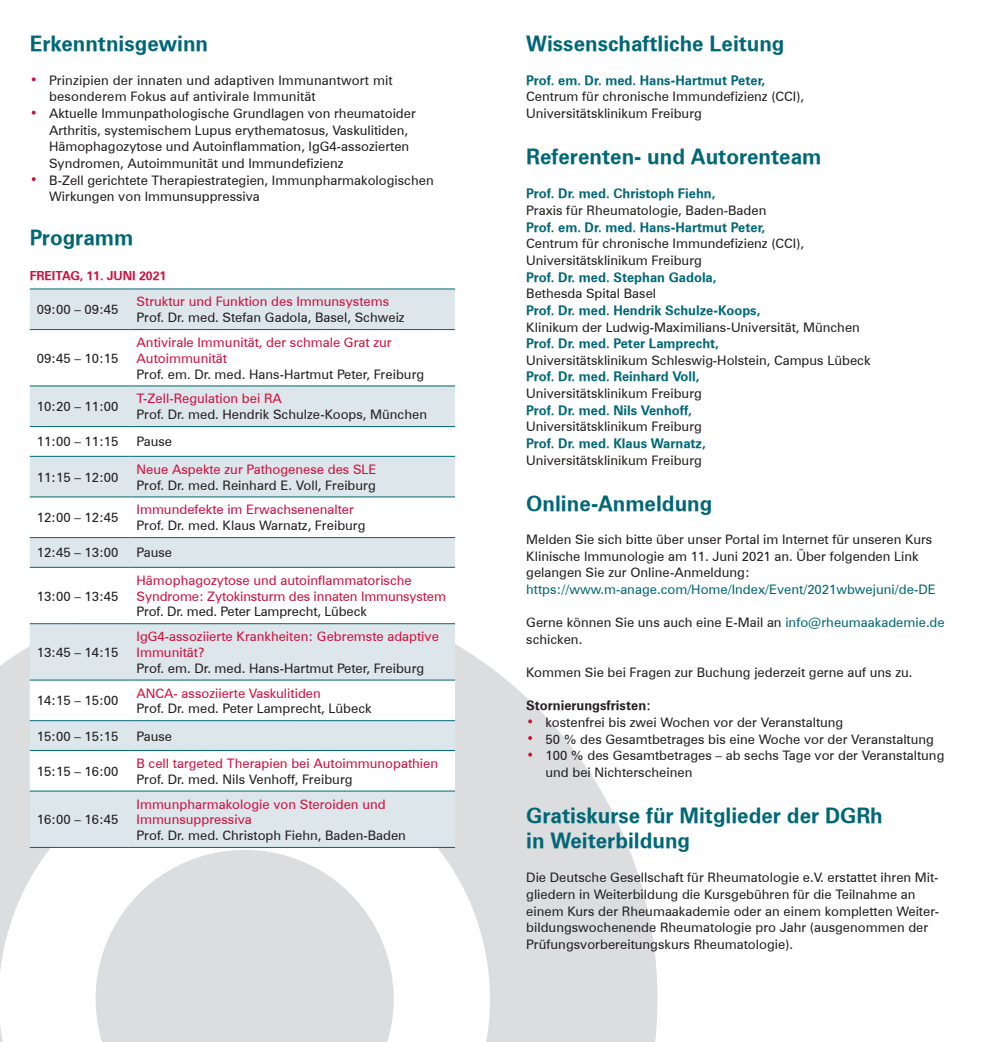
<style>
.page{position:relative;width:983px;height:1042px;background:#fff}
.page>*{position:absolute;margin:0;border:0;box-sizing:border-box;transform-origin:0 0}
.t1{font:21px/25.2px "Zurich Bold BT";color:#006776}
.t2{font:13.12px/16.6px "Zurich BT";color:#231f20}
.t3{font:13.12px/15.8px "Zurich BT";color:#cd1141}
.t4{font:13.12px "Zurich Bold BT";color:#006776}
.t5{font:13.12px "Zurich BT";color:#006776}
.t6{font:13.12px "Zurich Bold BT";color:#231f20}
.t7{font:12.25px "Zurich Bold BT";color:#cd1141}
.s1{color:#006776}
</style>
<div class="page">
<svg style="left:438px;top:644px;width:220px;height:398px;fill:#dcdddf"></svg>
<svg style="left:0;top:566px;width:50px;height:476px"></svg>
<svg style="left:95px;top:850px;width:299px;height:192px;fill:#dcdddf"></svg>
<svg style="left:32px;top:77px;width:4px;height:4px"></svg>
<svg style="left:32px;top:111px;width:4px;height:4px"></svg>
<svg style="left:32px;top:177px;width:4px;height:4px"></svg>
<svg style="left:528px;top:719px;width:4px;height:4px"></svg>
<svg style="left:528px;top:736px;width:4px;height:4px"></svg>
<svg style="left:528px;top:752px;width:4px;height:4px"></svg>
<div style="left:30px;top:289px;width:425px;height:558px;background:#dde6ea"></div>
<svg style="left:30px;top:330px;width:425px;height:207px"></svg>
<svg style="left:30px;top:568px;width:425px;height:222px"></svg>
<hr style="left:30px;top:288px;width:99px;height:1px;background:#006776">
<hr style="left:129px;top:288px;width:326px;height:1px;background:#006776">
<hr style="left:30px;top:329px;width:99px;height:1px;background:#006776">
<hr style="left:129px;top:329px;width:326px;height:1px;background:#006776">
<hr style="left:30px;top:385px;width:99px;height:1px;background:#006776">
<hr style="left:129px;top:385px;width:326px;height:1px;background:#006776">
<hr style="left:30px;top:426px;width:99px;height:1px;background:#006776">
<hr style="left:129px;top:426px;width:326px;height:1px;background:#006776">
<hr style="left:30px;top:456px;width:99px;height:1px;background:#006776">
<hr style="left:129px;top:456px;width:326px;height:1px;background:#006776">
<hr style="left:30px;top:496px;width:99px;height:1px;background:#006776">
<hr style="left:129px;top:496px;width:326px;height:1px;background:#006776">
<hr style="left:30px;top:537px;width:99px;height:1px;background:#006776">
<hr style="left:129px;top:537px;width:326px;height:1px;background:#006776">
<hr style="left:30px;top:567px;width:99px;height:1px;background:#006776">
<hr style="left:129px;top:567px;width:326px;height:1px;background:#006776">
<hr style="left:30px;top:623px;width:99px;height:1px;background:#006776">
<hr style="left:129px;top:623px;width:326px;height:1px;background:#006776">
<hr style="left:30px;top:679px;width:99px;height:1px;background:#006776">
<hr style="left:129px;top:679px;width:326px;height:1px;background:#006776">
<hr style="left:30px;top:720px;width:99px;height:1px;background:#006776">
<hr style="left:129px;top:720px;width:326px;height:1px;background:#006776">
<hr style="left:30px;top:750px;width:99px;height:1px;background:#006776">
<hr style="left:129px;top:750px;width:326px;height:1px;background:#006776">
<hr style="left:30px;top:790px;width:99px;height:1px;background:#006776">
<hr style="left:129px;top:790px;width:326px;height:1px;background:#006776">
<hr style="left:30px;top:847px;width:99px;height:1px;background:#006776">
<hr style="left:129px;top:847px;width:326px;height:1px;background:#006776">
<h1 class="t1" style="left:30px;top:30px;width:180px">Erkenntnisgewinn</h1>
<p class="t2" style="left:49px;top:72px;width:386px">Prinzipien der innaten und adaptiven Immunantwort mit besonderem Fokus auf antivirale Immunität<br>Aktuelle Immunpathologische Grundlagen von rheumatoider Arthritis, systemischem Lupus erythematosus, Vaskulitiden, Hämophagozytose und Autoinflammation, IgG4-assozierten Syndromen, Autoimmunität und Immundefizienz<br>B-Zell gerichtete Therapiestrategien, Immunpharmakologischen Wirkungen von Immunsuppressiva</p>
<h1 class="t1" style="left:30px;top:225px;width:105px">Programm</h1>
<p class="t7" style="left:30px;top:268px;width:138px">FREITAG, 11. JUNI 2021</p>
<p class="t2" style="left:37px;top:301px;width:83px">09:00 – 09:45</p>
<p class="t3" style="left:136px;top:294px;width:254px">Struktur und Funktion des Immunsystems</p>
<p class="t2" style="left:136px;top:309px;width:269px">Prof. Dr. med. Stefan Gadola, Basel, Schweiz</p>
<p class="t2" style="left:37px;top:350px;width:83px">09:45 – 10:15</p>
<p class="t2" style="left:37px;top:398px;width:83px">10:20 – 11:00</p>
<p class="t3" style="left:136px;top:334px;width:256px">Antivirale Immunität, der schmale Grat zur<br>Autoimmunität</p>
<p class="t2" style="left:136px;top:365px;width:289px">Prof. em. Dr. med. Hans-Hartmut Peter, Freiburg</p>
<p class="t3" style="left:136px;top:391px;width:147px">T-Zell-Regulation bei RA</p>
<p class="t2" style="left:136px;top:406px;width:292px">Prof. Dr. med. Hendrik Schulze-Koops, München</p>
<p class="t2" style="left:37px;top:433px;width:83px">11:00 – 11:15</p>
<p class="t2" style="left:136px;top:433px;width:37px">Pause</p>
<p class="t2" style="left:37px;top:468px;width:83px">11:15 – 12:00</p>
<p class="t3" style="left:136px;top:461px;width:241px">Neue Aspekte zur Pathogenese des SLE</p>
<p class="t2" style="left:136px;top:476px;width:241px">Prof. Dr. med. Reinhard E. Voll, Freiburg</p>
<p class="t2" style="left:37px;top:509px;width:83px">12:00 – 12:45</p>
<p class="t3" style="left:136px;top:502px;width:219px">Immundefekte im Erwachsenenalter</p>
<p class="t2" style="left:136px;top:517px;width:230px">Prof. Dr. med. Klaus Warnatz, Freiburg</p>
<p class="t2" style="left:37px;top:544px;width:83px">12:45 – 13:00</p>
<p class="t2" style="left:136px;top:544px;width:37px">Pause</p>
<p class="t2" style="left:37px;top:587px;width:83px">13:00 – 13:45</p>
<p class="t3" style="left:136px;top:572px;width:311px">Hämophagozytose und autoinflammatorische<br>Syndrome: Zytokinsturm des innaten Immunsystem</p>
<p class="t2" style="left:136px;top:603px;width:232px">Prof. Dr. med. Peter Lamprecht, Lübeck</p>
<p class="t2" style="left:37px;top:644px;width:83px">13:45 – 14:15</p>
<p class="t2" style="left:37px;top:692px;width:83px">14:15 – 15:00</p>
<p class="t3" style="left:136px;top:628px;width:304px">IgG4-assoziierte Krankheiten: Gebremste adaptive<br>Immunität?</p>
<p class="t2" style="left:136px;top:659px;width:289px">Prof. em. Dr. med. Hans-Hartmut Peter, Freiburg</p>
<p class="t3" style="left:136px;top:685px;width:186px">ANCA- assoziierte Vaskulitiden</p>
<p class="t2" style="left:136px;top:700px;width:236px">Prof. Dr. med. Peter Lamprecht, Lübeck</p>
<p class="t2" style="left:37px;top:727px;width:83px">15:00 – 15:15</p>
<p class="t2" style="left:136px;top:727px;width:37px">Pause</p>
<p class="t2" style="left:37px;top:763px;width:83px">15:15 – 16:00</p>
<p class="t3" style="left:136px;top:755px;width:303px">B cell targeted Therapien bei Autoimmunopathien</p>
<p class="t2" style="left:136px;top:770px;width:217px">Prof. Dr. med. Nils Venhoff, Freiburg</p>
<p class="t2" style="left:37px;top:811px;width:83px">16:00 – 16:45</p>
<p class="t3" style="left:136px;top:796px;width:250px">Immunpharmakologie von Steroiden und<br>Immunsuppressiva</p>
<p class="t2" style="left:136px;top:827px;width:271px">Prof. Dr. med. Christoph Fiehn, Baden-Baden</p>
<h1 class="t1" style="left:526px;top:30px;width:260px">Wissenschaftliche Leitung</h1>
<p class="t4" style="left:526px;top:72px;width:240px">Prof. em. Dr. med. Hans-Hartmut Peter,</p>
<p class="t2" style="left:526px;top:88px;width:279px">Centrum für chronische Immundefizienz (CCI),<br>Universitätsklinikum Freiburg</p>
<h1 class="t1" style="left:526px;top:144px;width:296px">Referenten- und Autorenteam</h1>
<p class="t4" style="left:526px;top:186px;width:190px">Prof. Dr. med. Christoph Fiehn,</p>
<p class="t2" style="left:526px;top:202px;width:242px">Praxis für Rheumatologie, Baden-Baden</p>
<p class="t4" style="left:526px;top:219px;width:240px">Prof. em. Dr. med. Hans-Hartmut Peter,</p>
<p class="t2" style="left:526px;top:235px;width:279px">Centrum für chronische Immundefizienz (CCI),<br>Universitätsklinikum Freiburg</p>
<p class="t4" style="left:526px;top:269px;width:192px">Prof. Dr. med. Stephan Gadola,</p>
<p class="t2" style="left:526px;top:285px;width:131px">Bethesda Spital Basel</p>
<p class="t4" style="left:526px;top:302px;width:236px">Prof. Dr. med. Hendrik Schulze-Koops,</p>
<p class="t2" style="left:526px;top:318px;width:335px">Klinikum der Ludwig-Maximilians-Universität, München</p>
<p class="t4" style="left:526px;top:335px;width:194px">Prof. Dr. med. Peter Lamprecht,</p>
<p class="t2" style="left:526px;top:352px;width:345px">Universitätsklinikum Schleswig-Holstein, Campus Lübeck</p>
<p class="t4" style="left:526px;top:369px;width:175px">Prof. Dr. med. Reinhard Voll,</p>
<p class="t2" style="left:526px;top:385px;width:177px">Universitätsklinikum Freiburg</p>
<p class="t4" style="left:526px;top:402px;width:167px">Prof. Dr. med. Nils Venhoff,</p>
<p class="t2" style="left:526px;top:418px;width:177px">Universitätsklinikum Freiburg</p>
<p class="t4" style="left:526px;top:435px;width:181px">Prof. Dr. med. Klaus Warnatz,</p>
<p class="t2" style="left:526px;top:451px;width:177px">Universitätsklinikum Freiburg</p>
<h1 class="t1" style="left:526px;top:490px;width:187px">Online-Anmeldung</h1>
<p class="t2" style="left:526px;top:531px;width:407px">Melden Sie sich bitte über unser Portal im Internet für unseren Kurs<br>Klinische Immunologie am 11. Juni 2021 an. Über folgenden Link gelangen Sie zur Online-Anmeldung:</p>
<p class="t5" style="left:526px;top:581px;width:411px">https://www.m-anage.com/Home/Index/Event/2021wbwejuni/de-DE</p>
<p class="t2" style="left:526px;top:614px;width:420px">Gerne können Sie uns auch eine E-Mail an <span class="s1">info@rheumaakademie.de </span>schicken.</p>
<p class="t2" style="left:526px;top:664px;width:387px">Kommen Sie bei Fragen zur Buchung jederzeit gerne auf uns zu.</p>
<p class="t6" style="left:526px;top:697px;width:126px">Stornierungsfristen:</p>
<p class="t2" style="left:545px;top:714px;width:400px">kostenfrei bis zwei Wochen vor der Veranstaltung<br>50 % des Gesamtbetrages bis eine Woche vor der Veranstaltung 100 % des Gesamtbetrages – ab sechs Tage vor der Veranstaltung und bei Nichterscheinen</p>
<h1 class="t1" style="left:526px;top:803px;width:358px">Gratiskurse für Mitglieder der DGRh in Weiterbildung</h1>
<p class="t2" style="left:526px;top:869px;width:414px">Die Deutsche Gesellschaft für Rheumatologie e.V. erstattet ihren Mit&shy;gliedern in Weiterbildung die Kursgebühren für die Teilnahme an einem Kurs der Rheumaakademie oder an einem kompletten Weiter&shy;bildungswochenende Rheumatologie pro Jahr (ausgenommen der Prüfungsvorbereitungskurs Rheumatologie).</p>
</div>
